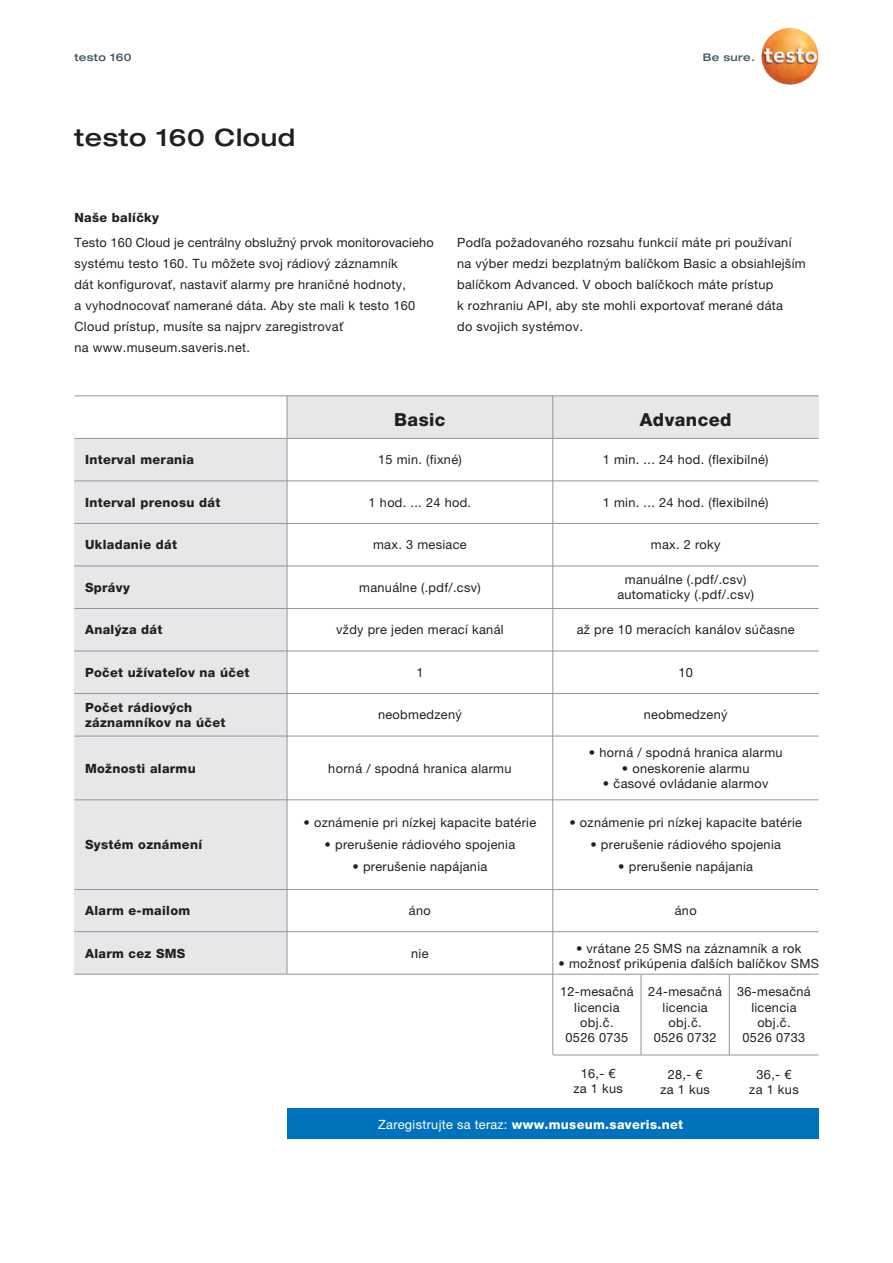
<style>
.page{position:relative;width:893px;height:1263px;background:#fff}
.page>*{position:absolute;margin:0;border:0;box-sizing:border-box;transform-origin:0 0}
.t1{font:500 expanded 24px "Helvetica Neue LTW1 G";letter-spacing:.025em;color:#231f20}
.t2{font:800 18px "Helvetica Neue LTW1 G";letter-spacing:.025em;color:#231f20}
.t3{font:12.75px/15.3px "Helvetica Neue LTW1 G";letter-spacing:.025em;color:#231f20;text-align:center}
.t4{font:800 12.75px/15.3px "Helvetica Neue LTW1 G";letter-spacing:.025em;color:#231f20}
.t5{font:800 12.75px "Helvetica Neue LTW1 G";letter-spacing:.025em;color:#fff}
.t6{font:500 expanded 10.5px "Helvetica Neue LTW1 G";letter-spacing:.025em;color:#3f5864}
.s1{font-weight:400}
</style>
<div class="page">
<img style="left:761px;top:28px;width:57px;height:57px">
<div style="left:74px;top:438px;width:213px;height:494px;background:#e6e7e9"></div>
<div style="left:74px;top:932px;width:213px;height:42px;background:#e6e7e9"></div>
<div style="left:287px;top:396px;width:532px;height:42px;background:#e6e7e9"></div>
<hr style="left:74px;top:395px;width:745px;height:1px;background:#939598">
<hr style="left:74px;top:438px;width:745px;height:1px;background:#939598">
<hr style="left:74px;top:480px;width:745px;height:1px;background:#939598">
<hr style="left:74px;top:523px;width:745px;height:1px;background:#939598">
<hr style="left:74px;top:566px;width:745px;height:1px;background:#939598">
<hr style="left:74px;top:608px;width:745px;height:1px;background:#939598">
<hr style="left:74px;top:651px;width:745px;height:1px;background:#939598">
<hr style="left:74px;top:693px;width:745px;height:1px;background:#939598">
<hr style="left:74px;top:736px;width:745px;height:1px;background:#939598">
<hr style="left:74px;top:799px;width:745px;height:1px;background:#939598">
<hr style="left:74px;top:889px;width:745px;height:1px;background:#939598">
<hr style="left:287px;top:396px;width:1px;height:578px;background:#939598">
<hr style="left:552px;top:396px;width:1px;height:659px;background:#939598">
<hr style="left:641px;top:974px;width:1px;height:81px;background:#939598">
<hr style="left:729px;top:974px;width:1px;height:81px;background:#939598">
<hr style="left:74px;top:931px;width:745px;height:1px;background:#939598">
<hr style="left:74px;top:974px;width:745px;height:1px;background:#939598">
<hr style="left:553px;top:1054px;width:266px;height:1px;background:#939598">
<div style="left:287px;top:1108px;width:532px;height:31px;background:#0072bc"></div>
<p class="t6" style="left:74px;top:51px;width:59px">testo 160</p>
<p class="t6" style="left:703px;top:51px;width:54px">Be sure.</p>
<h1 class="t1" style="left:74px;top:122px;width:222px">testo 160 Cloud</h1>
<p class="t4" style="left:74px;top:210px;width:86px">Naše balíčky</p>
<p class="t3" style="left:74px;top:232px;width:361px;line-height:21px;text-align:left">Testo 160 Cloud je centrálny obslužný prvok monitorovacieho systému testo 160. Tu môžete svoj rádiový záznamník<br>dát konfigurovať, nastaviť alarmy pre hraničné hodnoty,<br>a vyhodnocovať namerané dáta. Aby ste mali k testo 160<br>Cloud prístup, musíte sa najprv zaregistrovať<br>na www.museum.saveris.net.</p>
<p class="t3" style="left:457px;top:232px;width:350px;line-height:21px;text-align:left">Podľa požadovaného rozsahu funkcií máte pri používaní na výber medzi bezplatným balíčkom Basic a obsiahlejším balíčkom Advanced. V oboch balíčkoch máte prístup<br>k rozhraniu API, aby ste mohli exportovať merané dáta<br>do svojich systémov.</p>
<h2 class="t2" style="left:394px;top:409px;width:53px">Basic</h2>
<h2 class="t2" style="left:640px;top:409px;width:93px">Advanced</h2>
<p class="t4" style="left:85px;top:452px;width:111px">Interval merania</p>
<p class="t3" style="left:378px;top:452px;width:85px">15 min. (fixné)</p>
<p class="t3" style="left:603px;top:452px;width:167px">1 min. ... 24 hod. (flexibilné)</p>
<p class="t4" style="left:85px;top:495px;width:137px">Interval prenosu dát</p>
<p class="t3" style="left:369px;top:494px;width:104px">1 hod. ... 24 hod.</p>
<p class="t3" style="left:603px;top:494px;width:167px">1 min. ... 24 hod. (flexibilné)</p>
<p class="t4" style="left:85px;top:537px;width:93px">Ukladanie dát</p>
<p class="t3" style="left:373px;top:537px;width:95px">max. 3 mesiace</p>
<p class="t3" style="left:651px;top:537px;width:71px">max. 2 roky</p>
<p class="t4" style="left:85px;top:580px;width:46px">Správy</p>
<p class="t3" style="left:359px;top:579px;width:123px">manuálne (.pdf/.csv)</p>
<p class="t3" style="left:617px;top:572px;width:138px">manuálne (.pdf/.csv) automaticky (.pdf/.csv)</p>
<p class="t4" style="left:85px;top:622px;width:79px">Analýza dát</p>
<p class="t3" style="left:336px;top:622px;width:169px">vždy pre jeden merací kanál</p>
<p class="t3" style="left:577px;top:622px;width:219px">až pre 10 meracích kanálov súčasne</p>
<p class="t4" style="left:85px;top:665px;width:166px">Počet užívateľov na účet</p>
<p class="t3" style="left:416px;top:664px;width:9px">1</p>
<p class="t3" style="left:678px;top:664px;width:16px">10</p>
<p class="t3" style="left:378px;top:707px;width:85px">neobmedzený</p>
<p class="t4" style="left:85px;top:699px;width:142px">Počet rádiových záznamníkov na účet</p>
<p class="t4" style="left:85px;top:760px;width:112px">Možnosti alarmu</p>
<p class="t3" style="left:644px;top:707px;width:85px">neobmedzený</p>
<p class="t3" style="left:589px;top:745px;width:195px">• horná / spodná hranica alarmu</p>
<p class="t3" style="left:622px;top:760px;width:129px">• oneskorenie alarmu</p>
<p class="t3" style="left:603px;top:775px;width:167px">• časové ovládanie alarmov</p>
<p class="t3" style="left:328px;top:760px;width:185px">horná / spodná hranica alarmu</p>
<p class="t4" style="left:85px;top:837px;width:119px">Systém oznámení</p>
<p class="t3" style="left:304px;top:815px;width:234px">• oznámenie pri nízkej kapacite batérie</p>
<p class="t3" style="left:325px;top:837px;width:192px">• prerušenie rádiového spojenia</p>
<p class="t3" style="left:352px;top:858px;width:136px">• prerušenie napájania</p>
<p class="t3" style="left:569px;top:815px;width:234px">• oznámenie pri nízkej kapacite batérie</p>
<p class="t3" style="left:590px;top:837px;width:192px">• prerušenie rádiového spojenia</p>
<p class="t3" style="left:618px;top:858px;width:136px">• prerušenie napájania</p>
<p class="t4" style="left:85px;top:903px;width:107px">Alarm e-mailom</p>
<p class="t3" style="left:409px;top:903px;width:23px">áno</p>
<p class="t3" style="left:675px;top:903px;width:23px">áno</p>
<p class="t4" style="left:85px;top:945px;width:102px">Alarm cez SMS</p>
<p class="t3" style="left:411px;top:945px;width:19px">nie</p>
<p class="t3" style="left:576px;top:941px;width:227px">• vrátane 25 SMS na záznamník a rok</p>
<p class="t3" style="left:558px;top:956px;width:262px">• možnosť prikúpenia ďalších balíčkov SMS</p>
<p class="t3" style="left:560px;top:984px;width:75px">12-mesačná licencia obj.č.<br>0526 0735</p>
<p class="t3" style="left:573px;top:1065px;width:51px">16,- € za 1 kus</p>
<p class="t3" style="left:648px;top:984px;width:75px">24-mesačná licencia obj.č.<br>0526 0732</p>
<p class="t3" style="left:660px;top:1067px;width:51px">28,- € za 1 kus</p>
<p class="t5" style="left:378px;top:1116px;width:307px"><span class="s1">Zaregistrujte sa teraz:</span> www.museum.saveris.net</p>
<p class="t3" style="left:737px;top:984px;width:75px">36-mesačná licencia obj.č.<br>0526 0733</p>
<p class="t3" style="left:749px;top:1067px;width:51px">36,- € za 1 kus</p>
</div>
